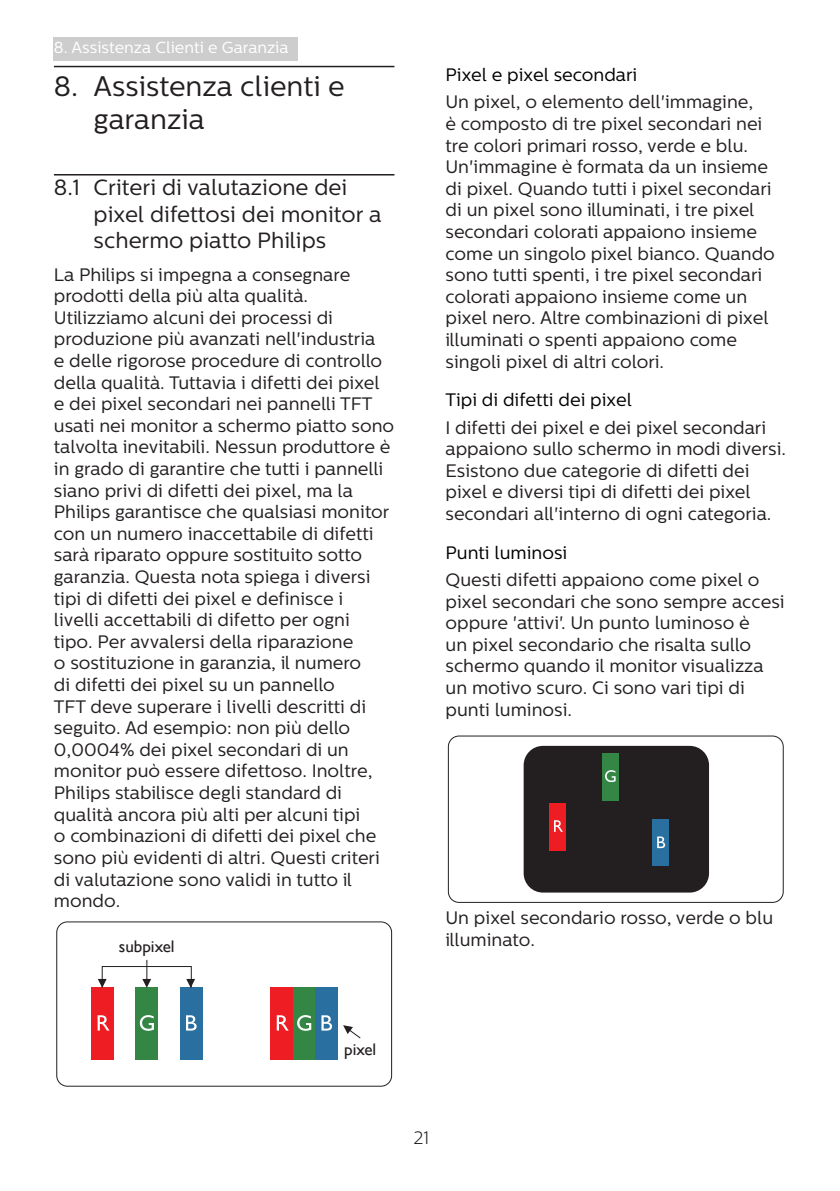
<style>
.page{position:relative;width:840px;height:1191px;background:#fff}
.page>*{position:absolute;margin:0;border:0;box-sizing:border-box;transform-origin:0 0}
.t1{font:28px/33.6px "Centrale Sans";color:#231f20}
.t2{font:22px/26.4px "Centrale Sans";color:#231f20}
.chapter-paragraph{font:18px/21.6px "Centrale Sans";color:#231f20}
.Heading_3{font:18px "Centrale Sans";color:#000}
.t3{font:300 18px "Centrale Sans";color:#231f20}
.t4{font:16.8px "Gill Sans Alt One WGL";color:#231f20}
.t5{font:16px "Centrale Sans";color:#fff}
</style>
<div class="page">
<div style="left:54px;top:37px;width:244px;height:24px;background:#cdcdcd"></div>
<hr style="left:54px;top:66px;width:340px;height:1px;background:#231f20">
<hr style="left:54px;top:174px;width:340px;height:1px;background:#231f20">
<div style="left:56px;top:921px;width:335px;height:165px;border:1px solid #231f20;border-radius:11px"></div>
<div style="left:91px;top:987px;width:23px;height:73px;background:#ee1d23"></div>
<div style="left:136px;top:987px;width:22px;height:73px;background:#348645"></div>
<div style="left:180px;top:987px;width:22px;height:73px;background:#296fa0"></div>
<svg style="left:98px;top:1015px;width:11px;height:15px"></svg>
<svg style="left:140px;top:1015px;width:14px;height:15px"></svg>
<svg style="left:186px;top:1015px;width:10px;height:15px"></svg>
<div style="left:270px;top:987px;width:23px;height:73px;background:#ee1d23"></div>
<div style="left:293px;top:987px;width:22px;height:73px;background:#348645"></div>
<div style="left:315px;top:987px;width:23px;height:73px;background:#296fa0"></div>
<svg style="left:276px;top:1015px;width:12px;height:15px"></svg>
<svg style="left:297px;top:1015px;width:14px;height:15px"></svg>
<svg style="left:321px;top:1015px;width:11px;height:15px"></svg>
<svg style="left:343px;top:1025px;width:18px;height:14px"></svg>
<svg style="left:142px;top:960px;width:9px;height:26px"></svg>
<svg style="left:98px;top:979px;width:9px;height:9px"></svg>
<svg style="left:186px;top:979px;width:9px;height:7px"></svg>
<div style="left:102px;top:966px;width:90px;height:22px;border:1px solid #231f20"></div>
<div style="left:448px;top:736px;width:335px;height:166px;border:1px solid #231f20;border-radius:11px"></div>
<div style="left:523px;top:746px;width:185px;height:146px;background:#231f20;border-radius:19px"></div>
<div style="left:601px;top:753px;width:17px;height:47px;background:#348645"></div>
<svg style="left:605px;top:770px;width:10px;height:12px"></svg>
<div style="left:549px;top:803px;width:16px;height:47px;background:#ee1d23"></div>
<svg style="left:554px;top:820px;width:8px;height:12px"></svg>
<div style="left:651px;top:819px;width:17px;height:46px;background:#296fa0"></div>
<svg style="left:657px;top:836px;width:7px;height:12px"></svg>
<p class="t5" style="left:54px;top:38px;width:236px">8. Assistenza Clienti e Garanzia</p>
<p class="t1" style="left:94px;top:69px;width:252px;text-indent:-40px">8. Assistenza clienti e garanzia</p>
<p class="t2" style="left:94px;top:175px;width:289px;text-indent:-40px">8.1 Criteri di valutazione dei pixel difettosi dei monitor a schermo piatto Philips</p>
<p class="chapter-paragraph" style="left:54px;top:264px;width:341px">La Philips si impegna a consegnare prodotti della più alta qualità.<br>Utilizziamo alcuni dei processi di produzione più avanzati nell'industria<br>e delle rigorose procedure di controllo della qualità. Tuttavia i difetti dei pixel e dei pixel secondari nei pannelli TFT usati nei monitor a schermo piatto sono talvolta inevitabili. Nessun produttore è in grado di garantire che tutti i pannelli siano privi di difetti dei pixel, ma la Philips garantisce che qualsiasi monitor con un numero inaccettabile di difetti sarà riparato oppure sostituito sotto garanzia. Questa nota spiega i diversi tipi di difetti dei pixel e definisce i<br>livelli accettabili di difetto per ogni<br>tipo. Per avvalersi della riparazione<br>o sostituzione in garanzia, il numero<br>di difetti dei pixel su un pannello<br>TFT deve superare i livelli descritti di seguito. Ad esempio: non più dello 0,0004% dei pixel secondari di un monitor può essere difettoso. Inoltre, Philips stabilisce degli standard di qualità ancora più alti per alcuni tipi<br>o combinazioni di difetti dei pixel che sono più evidenti di altri. Questi criteri di valutazione sono validi in tutto il mondo.</p>
<p class="t4" style="left:119px;top:934px;width:57px">subpixel</p>
<p class="Heading_3" style="left:445px;top:64px;width:193px">Pixel e pixel secondari</p>
<p class="chapter-paragraph" style="left:445px;top:91px;width:331px">Un pixel, o elemento dell'immagine,<br>è composto di tre pixel secondari nei tre colori primari rosso, verde e blu.<br>Un'immagine è formata da un insieme di pixel. Quando tutti i pixel secondari di un pixel sono illuminati, i tre pixel secondari colorati appaiono insieme come un singolo pixel bianco. Quando sono tutti spenti, i tre pixel secondari colorati appaiono insieme come un pixel nero. Altre combinazioni di pixel illuminati o spenti appaiono come singoli pixel di altri colori.</p>
<p class="Heading_3" style="left:445px;top:389px;width:188px">Tipi di difetti dei pixel</p>
<p class="chapter-paragraph" style="left:445px;top:417px;width:342px">I difetti dei pixel e dei pixel secondari appaiono sullo schermo in modi diversi.<br>Esistono due categorie di difetti dei pixel e diversi tipi di difetti dei pixel secondari all'interno di ogni categoria.</p>
<p class="Heading_3" style="left:445px;top:542px;width:123px">Punti luminosi</p>
<p class="chapter-paragraph" style="left:445px;top:569px;width:340px">Questi difetti appaiono come pixel o pixel secondari che sono sempre accesi oppure 'attivi'. Un punto luminoso è<br>un pixel secondario che risalta sullo schermo quando il monitor visualizza un motivo scuro. Ci sono vari tipi di punti luminosi.</p>
<p class="chapter-paragraph" style="left:445px;top:907px;width:329px">Un pixel secondario rosso, verde o blu illuminato.</p>
<p class="t4" style="left:344px;top:1037px;width:34px">pixel</p>
<p class="t3" style="left:413px;top:1127px;width:17px">21</p>
</div>
